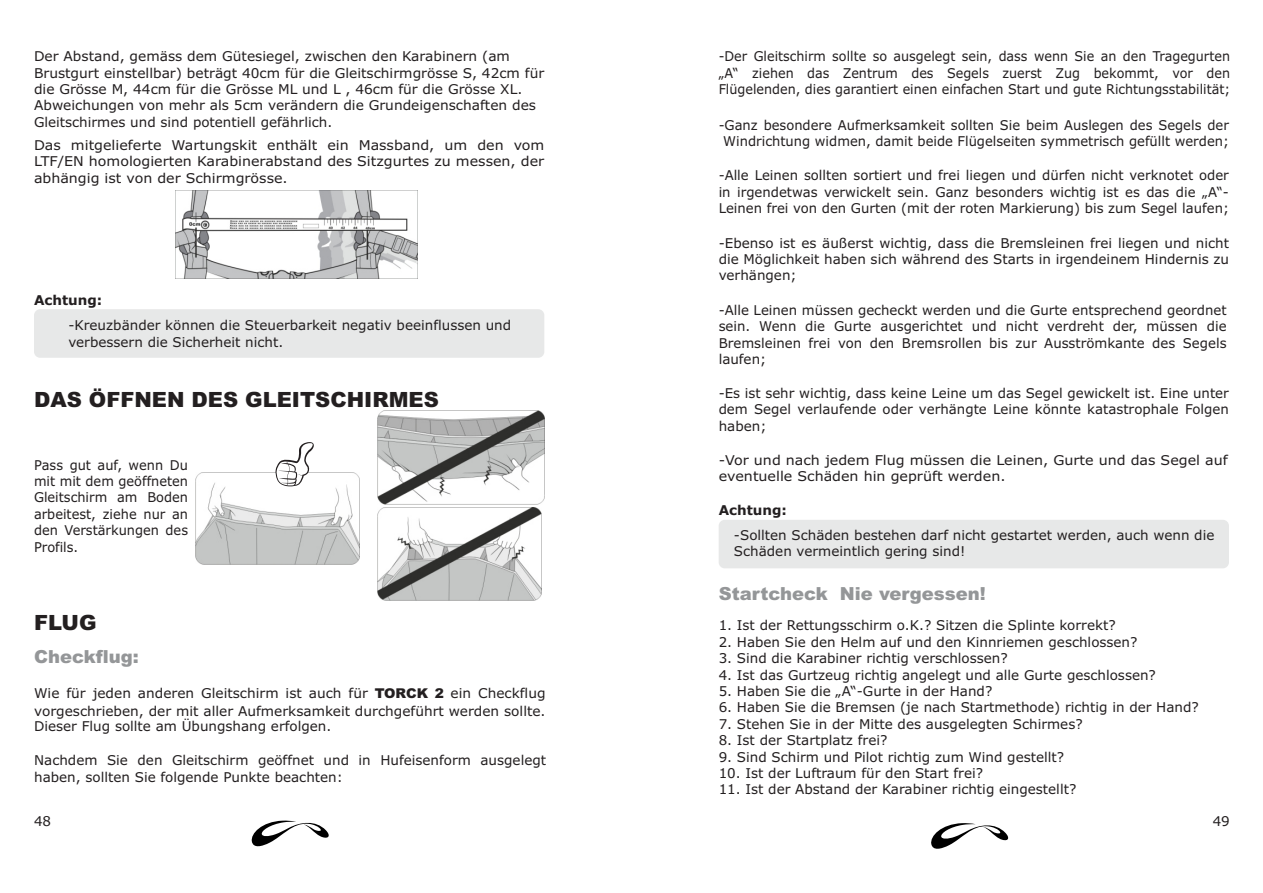
<style>
.page{position:relative;width:1263px;height:893px;background:#fff}
.page>*{position:absolute;margin:0;border:0;box-sizing:border-box;transform-origin:0 0}
.t1{font:900 21px "Arial";color:#231f20}
.t2{font:900 18px "Arial";color:#949698}
.t3{font:13.5px/16.4px "Verdana";color:#231f20}
.t4{font:13.5px/16.4px "Verdana";color:#231f20;text-align:justify;scale:.94 1}
.t5{font:13.5px/16.4px "Verdana";color:#231f20;text-align:justify;scale:1.05 1}
.t6{font:13.5px/16.4px "Verdana";color:#231f20;text-align:justify;scale:.96 1}
.t7{font:13.5px/16.4px "Verdana";color:#231f20;scale:1.06 1}
.t8{font:700 13.5px "Verdana";color:#231f20}
.s1{font-family:"Arial";font-weight:900}
</style>
<div class="page">
<div style="left:34px;top:309px;width:510px;height:49px;background:#e7e8e8;border-radius:6px"></div>
<img style="left:176px;top:190px;width:241px;height:89px">
<svg style="left:251px;top:820px;width:78px;height:27px"></svg>
<img style="left:195px;top:472px;width:164px;height:92px">
<img style="left:378px;top:411px;width:166px;height:94px">
<img style="left:377px;top:508px;width:165px;height:92px">
<svg style="left:275px;top:442px;width:39px;height:44px"></svg>
<div style="left:719px;top:520px;width:510px;height:48px;background:#e7e8e8;border-radius:6px"></div>
<svg style="left:931px;top:823px;width:78px;height:26px"></svg>
<p class="t3" style="left:34px;top:49px;width:512px">Der Abstand, gemäss dem Gütesiegel, zwischen den Karabinern (am Brustgurt einstellbar) beträgt 40cm für die Gleitschirmgrösse S, 42cm für die Grösse M, 44cm für die Grösse ML und L , 46cm für die Grösse XL.<br>Abweichungen von mehr als 5cm verändern die Grundeigenschaften des Gleitschirmes und sind potentiell gefährlich.</p>
<p class="t5" style="left:34px;top:138px;width:487px">Das mitgelieferte Wartungskit enthält ein Massband, um den vom LTF/EN homologierten Karabinerabstand des Sitzgurtes zu messen, der abhängig ist von der Schirmgrösse.</p>
<p class="t8" style="left:34px;top:295px;width:70px">Achtung:</p>
<p class="t3" style="left:68px;top:318px;width:444px">-Kreuzbänder können die Steuerbarkeit negativ beeinflussen und verbessern die Sicherheit nicht.</p>
<h1 class="t1" style="left:34px;top:392px;width:406px">DAS ÖFFNEN DES GLEITSCHIRMES</h1>
<p class="t6" style="left:34px;top:458px;width:162px">Pass gut auf, wenn Du mit mit dem geöffneten Gleitschirm am Boden arbeitest, ziehe nur an den Verstärkungen des Profils.</p>
<h1 class="t1" style="left:34px;top:615px;width:64px">FLUG</h1>
<h2 class="t2" style="left:34px;top:650px;width:106px">Checkflug:</h2>
<p class="t3" style="left:34px;top:685px;width:513px;line-height:17.7px">Wie für jeden anderen Gleitschirm ist auch für <span class="s1">TORCK 2</span> ein Checkflug vorgeschrieben, der mit aller Aufmerksamkeit durchgeführt werden sollte.</p>
<p class="t3" style="left:34px;top:719px;width:299px">Dieser Flug sollte am Übungshang erfolgen.</p>
<p class="t3" style="left:34px;top:753px;width:513px">Nachdem Sie den Gleitschirm geöffnet und in Hufeisenform ausgelegt haben, sollten Sie folgende Punkte beachten:</p>
<p class="t3" style="left:34px;top:814px;width:19px">48</p>
<p class="t4" style="left:719px;top:49px;width:546px">-Der Gleitschirm sollte so ausgelegt sein, dass wenn Sie an den Tragegurten „A“ ziehen das Zentrum des Segels zuerst Zug bekommt, vor den Flügelenden, dies garantiert einen einfachen Start und gute Richtungsstabilität;</p>
<p class="t3" style="left:719px;top:118px;width:512px;text-align:center">-Ganz besondere Aufmerksamkeit sollten Sie beim Auslegen des Segels der<br>Windrichtung widmen, damit beide Flügelseiten symmetrisch gefüllt werden;</p>
<p class="t3" style="left:719px;top:168px;width:512px;text-align:justify">-Alle Leinen sollten sortiert und frei liegen und dürfen nicht verknotet oder in irgendetwas verwickelt sein. Ganz besonders wichtig ist es das die „A“- Leinen frei von den Gurten (mit der roten Markierung) bis zum Segel laufen;</p>
<p class="t3" style="left:719px;top:236px;width:512px;text-align:justify">-Ebenso ist es äußerst wichtig, dass die Bremsleinen frei liegen und nicht die Möglichkeit haben sich während des Starts in irgendeinem Hindernis zu verhängen;</p>
<p class="t3" style="left:719px;top:303px;width:510px;text-align:justify">-Alle Leinen müssen gecheckt werden und die Gurte entsprechend geordnet sein. Wenn die Gurte ausgerichtet und nicht verdreht der, müssen die Bremsleinen frei von den Bremsrollen bis zur Ausströmkante des Segels laufen;</p>
<p class="t3" style="left:719px;top:386px;width:512px;text-align:justify">-Es ist sehr wichtig, dass keine Leine um das Segel gewickelt ist. Eine unter dem Segel verlaufende oder verhängte Leine könnte katastrophale Folgen haben;</p>
<p class="t7" style="left:719px;top:453px;width:482px">-Vor und nach jedem Flug müssen die Leinen, Gurte und das Segel auf eventuelle Schäden hin geprüft werden.</p>
<p class="t8" style="left:719px;top:505px;width:70px">Achtung:</p>
<p class="t3" style="left:734px;top:528px;width:482px">-Sollten Schäden bestehen darf nicht gestartet werden, auch wenn die<br>Schäden vermeintlich gering sind!</p>
<h2 class="t2" style="left:719px;top:587px;width:269px">Startcheck Nie vergessen!</h2>
<p class="t3" style="left:719px;top:618px;width:399px">1. Ist der Rettungsschirm o.K.? Sitzen die Splinte korrekt?</p>
<p class="t3" style="left:719px;top:635px;width:420px">2. Haben Sie den Helm auf und den Kinnriemen geschlossen?</p>
<p class="t3" style="left:719px;top:651px;width:291px">3. Sind die Karabiner richtig verschlossen?</p>
<p class="t3" style="left:719px;top:668px;width:439px">4. Ist das Gurtzeug richtig angelegt und alle Gurte geschlossen?</p>
<p class="t3" style="left:719px;top:684px;width:275px">5. Haben Sie die „A“-Gurte in der Hand?</p>
<p class="t3" style="left:719px;top:700px;width:482px">6. Haben Sie die Bremsen (je nach Startmethode) richtig in der Hand?</p>
<p class="t3" style="left:719px;top:717px;width:366px">7. Stehen Sie in der Mitte des ausgelegten Schirmes?</p>
<p class="t3" style="left:719px;top:733px;width:170px">8. Ist der Startplatz frei?</p>
<p class="t3" style="left:719px;top:750px;width:347px">9. Sind Schirm und Pilot richtig zum Wind gestellt?</p>
<p class="t3" style="left:719px;top:766px;width:266px">10. Ist der Luftraum für den Start frei?</p>
<p class="t3" style="left:719px;top:782px;width:359px">11. Ist der Abstand der Karabiner richtig eingestellt?</p>
<p class="t3" style="left:1213px;top:814px;width:19px">49</p>
</div>
